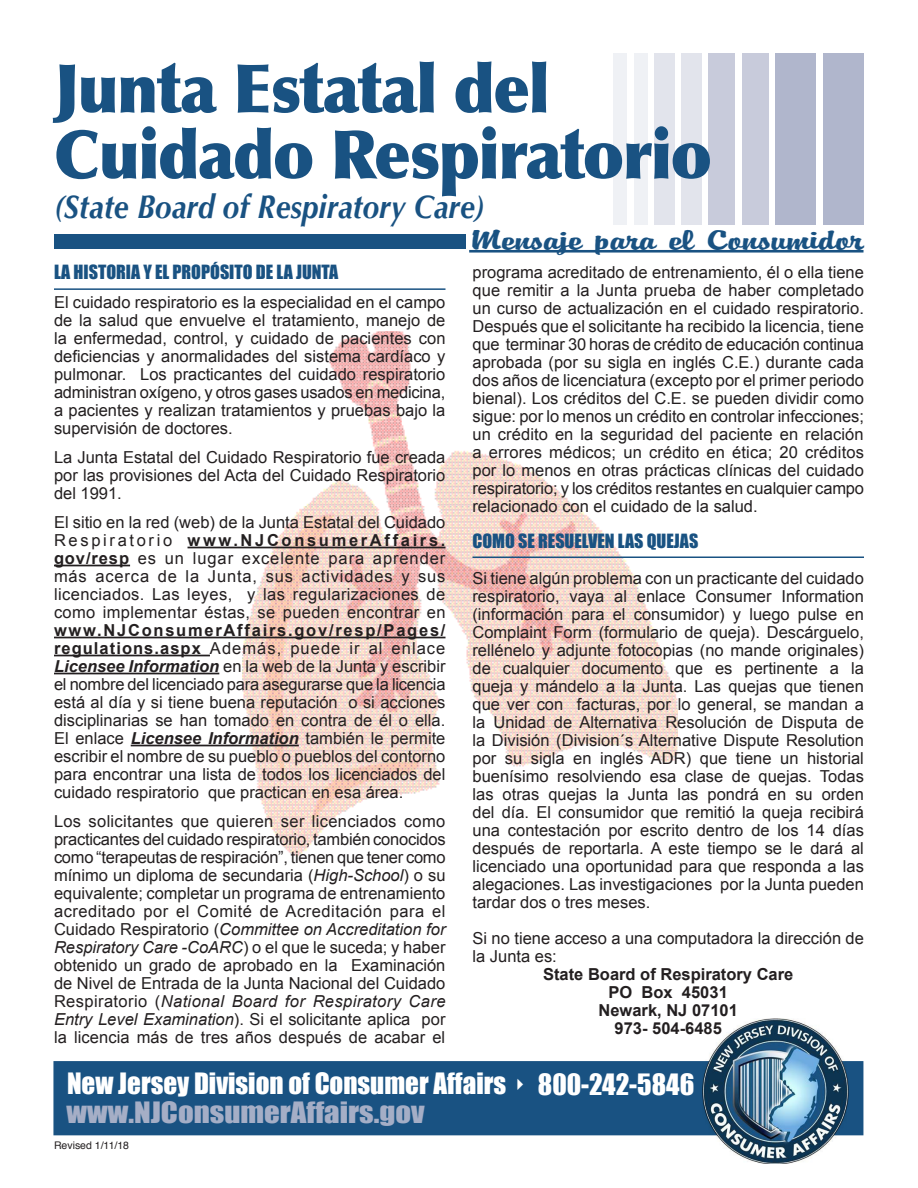
<style>
.page{position:relative;width:918px;height:1188px;background:#fff}
.page>*{position:absolute;margin:0;border:0;box-sizing:border-box;transform-origin:0 0}
.t1{font:900 67.5px/66px "Optima";letter-spacing:-.02em;color:#195282;scale:.94 1}
.t2{font:italic 700 33px "Optima";color:#195282;scale:.9 1}
.t3{font:29.7px "PT Dog ear";letter-spacing:-.01em;color:#195282;scale:1.61 1}
.t4{font:27px/29.2px "Impact";color:#fff}
.t5{font:18px "Impact";color:#195282}
.t6{font:16.5px/18px "Arial";color:#231f20;text-align:justify}
.t7{font:700 16.5px/18px "Arial";color:#231f20;text-align:center}
.t8{font:10.5px "Helvetica";color:#231f20}
.s1{font-weight:700}
.s2{font-weight:700;font-style:italic}
.s3{font-style:italic}
.s4{color:#a5aec6}
</style>
<div class="page">
<div style="left:776px;top:54px;width:40px;height:171px;background:#b0b6cc"></div>
<div style="left:742px;top:54px;width:27px;height:171px;background:#c8cbdb"></div>
<div style="left:681px;top:54px;width:20px;height:171px;background:#e2e4ec"></div>
<div style="left:634px;top:54px;width:13px;height:171px;background:#eff1f5"></div>
<div style="left:823px;top:54px;width:40px;height:171px;background:#b0b6cc"></div>
<div style="left:708px;top:54px;width:27px;height:171px;background:#c8cbdb"></div>
<div style="left:654px;top:54px;width:20px;height:171px;background:#e2e4ec"></div>
<div style="left:614px;top:54px;width:13px;height:171px;background:#eff1f5"></div>
<div style="left:460px;top:225px;width:404px;height:37px;border:3px solid #fff;border-radius:16px"></div>
<hr style="left:469px;top:250px;width:395px;height:3px;background:#195282">
<div style="left:53px;top:1061px;width:810px;height:74px;background:#195282;border:2px solid #195282"></div>
<img style="left:703px;top:1019px;width:145px;height:145px">
<div style="left:54px;top:234px;width:412px;height:15px;background:#195282"></div>
<img style="left:243px;top:331px;width:435px;height:525px">
<hr style="left:188px;top:547px;width:258px;height:1px;background:#231f20">
<hr style="left:54px;top:565px;width:76px;height:1px;background:#231f20">
<hr style="left:54px;top:637px;width:392px;height:1px;background:#231f20">
<hr style="left:54px;top:655px;width:156px;height:1px;background:#231f20">
<hr style="left:54px;top:673px;width:165px;height:1px;background:#231f20">
<hr style="left:131px;top:745px;width:168px;height:1px;background:#231f20">
<hr style="left:54px;top:288px;width:392px;height:2px;background:#195282">
<hr style="left:472px;top:556px;width:392px;height:2px;background:#195282">
<h1 class="t1" style="left:54px;top:56px;width:701px">Junta Estatal del<br>Cuidado Respiratorio</h1>
<h3 class="t3" style="left:469px;top:223px;width:246px">Mensaje para el Consumidor</h3>
<h2 class="t2" style="left:54px;top:187px;width:480px">(State Board of Respiratory Care)</h2>
<p class="t5" style="left:54px;top:258px;width:286px">LA HISTORIA Y EL PROPÓSITO DE LA JUNTA</p>
<p class="t6" style="left:54px;top:294px;width:393px">El cuidado respiratorio es la especialidad en el campo de la salud que envuelve el tratamiento, manejo de la enfermedad, control, y cuidado de pacientes con deficiencias y anormalidades del sistema cardíaco y pulmonar. Los practicantes del cuidado respiratorio administran oxígeno, y otros gases usados en medicina, a pacientes y realizan tratamientos y pruebas bajo la supervisión de doctores.</p>
<p class="t6" style="left:54px;top:448px;width:393px">La Junta Estatal del Cuidado Respiratorio fue creada por las provisiones del Acta del Cuidado Respiratorio del 1991.</p>
<p class="t6" style="left:54px;top:513px;width:393px">El sitio en la red (web) de la Junta Estatal del Cuidado Respiratorio <span class="s1">www.NJConsumerAffairs. gov/resp</span> es un lugar excelente para aprender más acerca de la Junta, sus actividades y sus licenciados. Las leyes, y las regularizaciones de como implementar éstas, se pueden encontrar en</p>
<p class="t6" style="left:54px;top:621px;width:393px"><span class="s1">www.NJConsumerAffairs.gov/resp/Pages/ regulations.aspx</span> Además, puede ir al enlace <span class="s2">Licensee Information</span> en la web de la Junta y escribir el nombre del licenciado para asegurarse que la licencia está al día y si tiene buena reputación o si acciones disciplinarias se han tomado en contra de él o ella.<br>El enlace <span class="s2">Licensee Information</span> también le permite escribir el nombre de su pueblo o pueblos del contorno para encontrar una lista de todos los licenciados del cuidado respiratorio que practican en esa área.</p>
<p class="t6" style="left:54px;top:812px;width:393px">Los solicitantes que quieren ser licenciados como practicantes del cuidado respiratorio, también conocidos como “terapeutas de respiración”, tienen que tener como mínimo un diploma de secundaria (<span class="s3">High-School</span>) o su equivalente; completar un programa de entrenamiento acreditado por el Comité de Acreditación para el Cuidado Respiratorio (<span class="s3">Committee on Accreditation for Respiratory Care -CoARC</span>) o el que le suceda; y haber obtenido un grado de aprobado en la Examinación de Nivel de Entrada de la Junta Nacional del Cuidado Respiratorio (<span class="s3">National Board for Respiratory Care Entry Level Examination</span>). Si el solicitante aplica por la licencia más de tres años después de acabar el</p>
<p class="t6" style="left:472px;top:264px;width:393px">programa acreditado de entrenamiento, él o ella tiene que remitir a la Junta prueba de haber completado un curso de actualización en el cuidado respiratorio.<br>Después que el solicitante ha recibido la licencia, tiene que terminar 30 horas de crédito de educación continua aprobada (por su sigla en inglés C.E.) durante cada dos años de licenciatura (excepto por el primer periodo bienal). Los créditos del C.E. se pueden dividir como sigue: por lo menos un crédito en controlar infecciones; un crédito en la seguridad del paciente en relación a errores médicos; un crédito en ética; 20 créditos por lo menos en otras prácticas clínicas del cuidado respiratorio; y los créditos restantes en cualquier campo relacionado con el cuidado de la salud.</p>
<p class="t5" style="left:472px;top:527px;width:227px">COMO SE RESUELVEN LAS QUEJAS</p>
<p class="t6" style="left:472px;top:570px;width:393px">Si tiene algún problema con un practicante del cuidado respiratorio, vaya al enlace Consumer Information (información para el consumidor) y luego pulse en Complaint Form (formulario de queja). Descárguelo, rellénelo y adjunte fotocopias (no mande originales) de cualquier documento que es pertinente a la queja y mándelo a la Junta. Las quejas que tienen que ver con facturas, por lo general, se mandan a la Unidad de Alternativa Resolución de Disputa de la División (Division´s Alternative Dispute Resolution por su sigla en inglés ADR) que tiene un historial buenísimo resolviendo esa clase de quejas. Todas las otras quejas la Junta las pondrá en su orden del día. El consumidor que remitió la queja recibirá una contestación por escrito dentro de los 14 días después de reportarla. A este tiempo se le dará al licenciado una oportunidad para que responda a las alegaciones. Las investigaciones por la Junta pueden tardar dos o tres meses.</p>
<p class="t6" style="left:472px;top:930px;width:393px">Si no tiene acceso a una computadora la dirección de la Junta es:</p>
<p class="t7" style="left:543px;top:966px;width:252px">State Board of Respiratory Care<br>PO Box 45031<br>Newark, NJ 07101<br>973- 504-6485</p>
<h3 class="t4" style="left:67px;top:1068px;width:629px">New Jersey Division of Consumer Affairs ✔ 800-242-5846 <span class="s4">www.NJConsumerAffairs.gov</span></h3>
<p class="t8" style="left:54px;top:1137px;width:77px">Revised 1/11/18</p>
</div>
